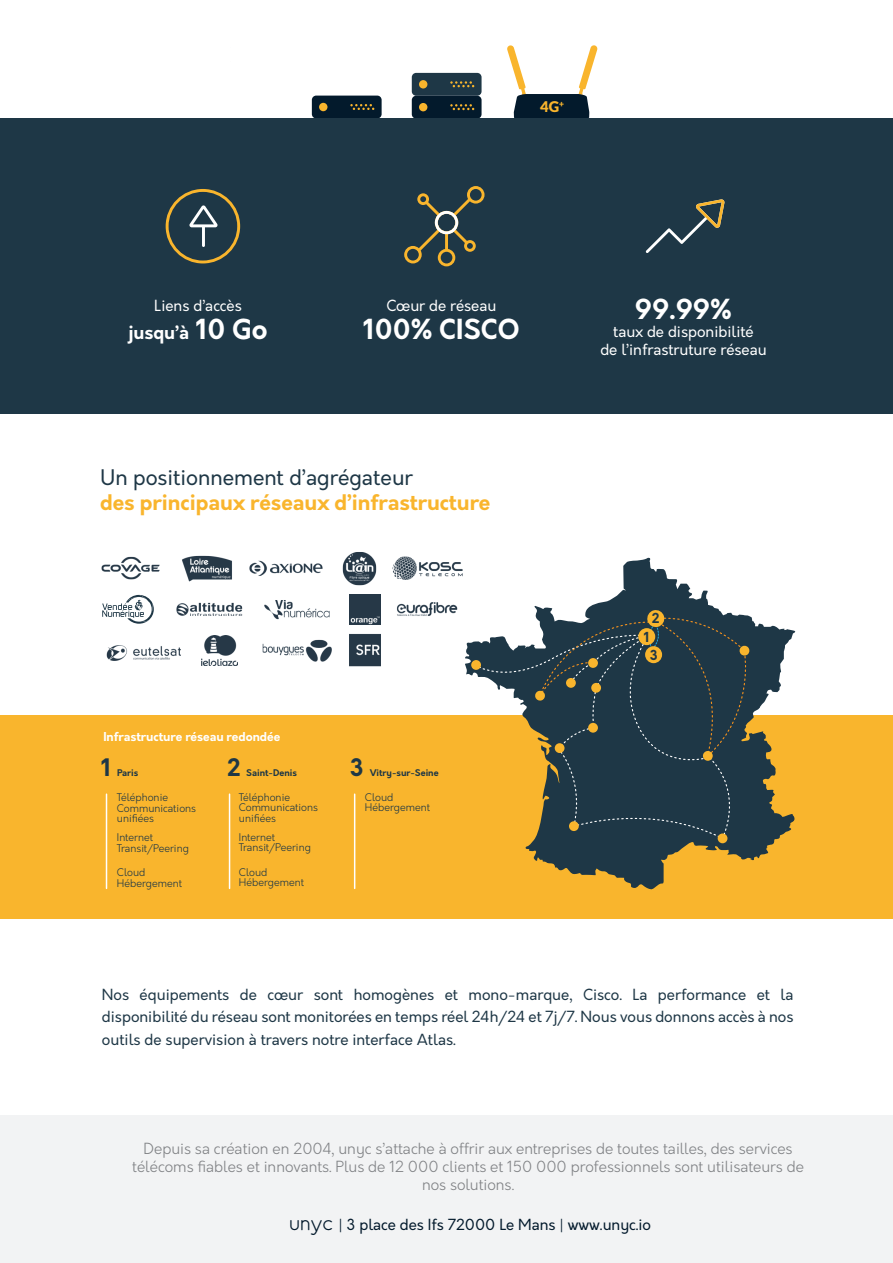
<style>
.page{position:relative;width:893px;height:1263px;background:#fff}
.page>*{position:absolute;margin:0;border:0;box-sizing:border-box;transform-origin:0 0}
.t1{font:700 27px "Orkney";color:#fff}
.t2{font:700 23.55px "Orkney";color:#1e3746}
.t3{font:700 21px/25.2px "Orkney";color:#f9b52d}
.t4{font:700 18px "Orkney";color:#fff}
.t5{font:15px/22.5px "Orkney";color:#1e3746;text-align:justify}
.t6{font:300 15px/18px "Orkney";color:#808285;text-align:center}
.t7{font:15px/18px "Orkney";color:#fff;text-align:center}
.t8{font:15px "Orkney";color:#031a2c}
.t9{font:900 14.7px "Lato";color:#f9b52d}
.t10{font:700 13.5px "Orkney";color:#1e3746}
.t11{font:700 12px "Orkney";color:#fff}
.t12{font:300 10.35px/10.4px "Orkney";color:#1e3746}
.t13{font:700 9px "Orkney";color:#1e3746}
.s1{font-size:27px}
.s2{font-weight:400;color:#1e3746}
.s3{font-family:"Void";font-size:24px}
</style>
<div class="page">
<div style="left:0;top:1115px;width:893px;height:148px;background:#f2f3f4"></div>
<div style="left:412px;top:73px;width:70px;height:23px;background:#1e3746;border-radius:4px"></div>
<div style="left:419px;top:80px;width:8px;height:9px;background:#f9b52d;border-radius:50%"></div>
<svg style="left:450px;top:81px;width:24px;height:6px"></svg>
<div style="left:412px;top:96px;width:70px;height:23px;background:#031a2c;border-radius:4px"></div>
<div style="left:419px;top:103px;width:8px;height:8px;background:#f9b52d;border-radius:50%"></div>
<svg style="left:450px;top:104px;width:24px;height:6px"></svg>
<div style="left:312px;top:96px;width:70px;height:22px;background:#031a2c;border-radius:4px"></div>
<div style="left:319px;top:103px;width:8px;height:8px;background:#f9b52d;border-radius:50%"></div>
<svg style="left:350px;top:104px;width:24px;height:6px"></svg>
<svg style="left:507px;top:45px;width:91px;height:74px"></svg>
<img style="left:342px;top:552px;width:35px;height:34px">
<img style="left:176px;top:602px;width:67px;height:14px">
<img style="left:249px;top:560px;width:74px;height:16px">
<img style="left:262px;top:639px;width:70px;height:23px">
<img style="left:101px;top:556px;width:58px;height:24px">
<img style="left:397px;top:602px;width:61px;height:14px">
<img style="left:106px;top:645px;width:75px;height:16px">
<img style="left:202px;top:635px;width:35px;height:30px">
<img style="left:392px;top:557px;width:70px;height:23px">
<img style="left:350px;top:594px;width:30px;height:30px">
<img style="left:349px;top:634px;width:32px;height:32px">
<img style="left:264px;top:600px;width:66px;height:20px">
<svg style="left:102px;top:595px;width:52px;height:29px"></svg>
<img style="left:182px;top:555px;width:50px;height:27px">
<div style="left:0;top:715px;width:893px;height:203px;background:#f9b52d"></div>
<hr style="left:106px;top:794px;width:1px;height:94px;background:#fff">
<hr style="left:229px;top:794px;width:1px;height:94px;background:#fff">
<hr style="left:354px;top:794px;width:1px;height:94px;background:#fff">
<svg style="left:465px;top:557px;width:331px;height:333px"></svg>
<div style="left:471px;top:660px;width:10px;height:10px;background:#f9b52d;border-radius:50%"></div>
<div style="left:718px;top:833px;width:9px;height:10px;background:#f9b52d;border-radius:50%"></div>
<svg style="left:474px;top:609px;width:281px;height:231px"></svg>
<div style="left:0;top:119px;width:893px;height:295px;background:#1e3746"></div>
<svg style="left:404px;top:186px;width:80px;height:80px"></svg>
<svg style="left:166px;top:189px;width:74px;height:74px"></svg>
<svg style="left:646px;top:199px;width:78px;height:54px"></svg>
<p class="t9" style="left:540px;top:98px;width:25px">4G<sup>+</sup></p>
<p class="t7" style="left:154px;top:297px;width:89px">Liens d’accès</p>
<p class="t4" style="left:129px;top:321px;width:140px">jusqu’à <span class="s1">10 Go</span></p>
<p class="t7" style="left:386px;top:297px;width:111px">Cœur de réseau</p>
<p class="t1" style="left:363px;top:311px;width:158px">100% CISCO</p>
<p class="t3" style="left:100px;top:465px;width:392px"><span class="s2">Un positionnement d’agrégateur<br></span>des principaux réseaux d’infrastructure</p>
<p class="t11" style="left:103px;top:729px;width:178px">Infrastructure réseau redondée</p>
<p class="t2" style="left:101px;top:752px;width:12px">1</p>
<p class="t13" style="left:117px;top:767px;width:23px">Paris</p>
<p class="t2" style="left:227px;top:752px;width:15px">2</p>
<p class="t13" style="left:246px;top:767px;width:52px">Saint-Denis</p>
<p class="t2" style="left:350px;top:752px;width:15px">3</p>
<p class="t13" style="left:370px;top:767px;width:71px">Vitry-sur-Seine</p>
<p class="t12" style="left:239px;top:792px;width:81px">Téléphonie<br>Communications unifiées</p>
<p class="t12" style="left:239px;top:832px;width:73px">Internet<br>Transit/Peering</p>
<p class="t12" style="left:239px;top:867px;width:67px">Cloud<br>Hébergement</p>
<p class="t12" style="left:365px;top:792px;width:67px">Cloud<br>Hébergement</p>
<p class="t12" style="left:117px;top:792px;width:81px">Téléphonie<br>Communications unifiées</p>
<p class="t12" style="left:117px;top:832px;width:73px">Internet<br>Transit/Peering</p>
<p class="t12" style="left:117px;top:867px;width:67px">Cloud<br>Hébergement</p>
<p class="t1" style="left:635px;top:291px;width:99px">99.99%</p>
<p class="t7" style="left:600px;top:323px;width:168px">taux de disponibilité<br>de l’infrastruture réseau</p>
<p class="t10" style="left:652px;top:609px;width:9px">2</p>
<p class="t10" style="left:650px;top:645px;width:9px">3</p>
<p class="t10" style="left:644px;top:628px;width:7px">1</p>
<p class="t5" style="left:102px;top:983px;width:693px">Nos équipements de cœur sont homogènes et mono-marque, Cisco. La performance et la disponibilité du réseau sont monitorées en temps réel 24h/24 et 7j/7. Nous vous donnons accès à nos outils de supervision à travers notre interface Atlas.</p>
<p class="t6" style="left:132px;top:1140px;width:673px">Depuis sa création en 2004, unyc s’attache à offrir aux entreprises de toutes tailles, des services télécoms fiables et innovants. Plus de 12 000 clients et 150 000 professionnels sont utilisateurs de nos solutions.</p>
<p class="t8" style="left:289px;top:1214px;width:363px"><span class="s3">unyc</span> | 3 place des Ifs 72000 Le Mans | www.unyc.io</p>
</div>
